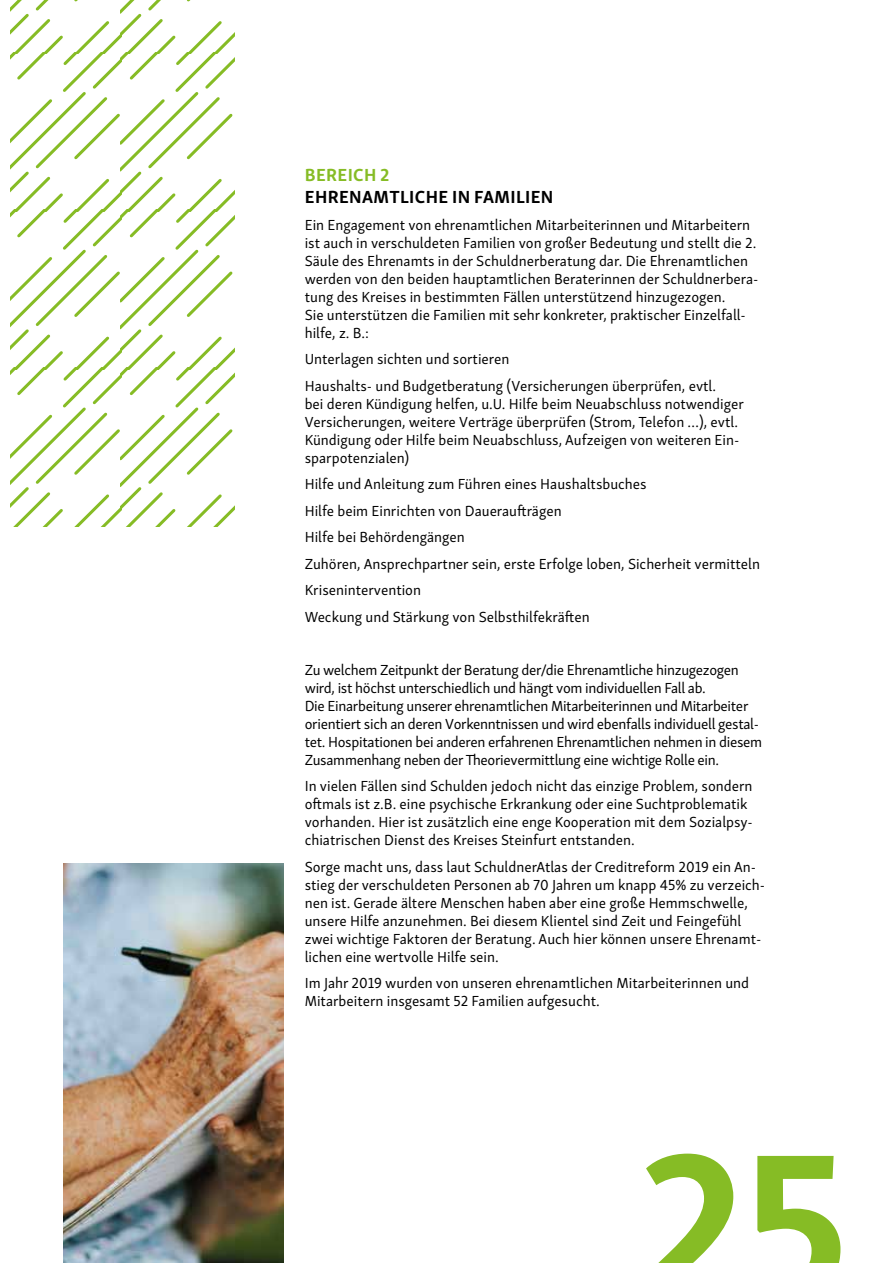
<style>
.page{position:relative;width:893px;height:1263px;background:#fff}
.page>*{position:absolute;margin:0;border:0;box-sizing:border-box;transform-origin:0 0}
.t1{font:700 209.25px "Skolar Sans Latn";color:#86bc25}
.t2{font:700 18px "Skolar Sans Latn";letter-spacing:.02em;color:#000}
.t3{font:700 18px "Skolar Sans Latn";letter-spacing:.02em;color:#86bc25}
.t4{font:15px/18px "Skolar Sans Latn";color:#000}
.t5{font:15px/18px "Skolar Sans Latn";letter-spacing:-.02em;color:#000}
</style>
<div class="page">
<img style="left:64px;top:863px;width:219px;height:400px">
<svg style="left:11px;top:0;width:223px;height:527px"></svg>
<p class="t3" style="left:305px;top:161px;width:86px">BEREICH 2</p>
<p class="t2" style="left:305px;top:182px;width:250px">EHRENAMTLICHE IN FAMILIEN</p>
<p class="t4" style="left:305px;top:214px;width:455px">Ein Engagement von ehrenamtlichen Mitarbeiterinnen und Mitarbeitern ist auch in verschuldeten Familien von großer Bedeutung und stellt die 2.<br>Säule des Ehrenamts in der Schuldnerberatung dar. Die Ehrenamtlichen werden von den beiden hauptamtlichen Beraterinnen der Schuldnerbera&shy;tung des Kreises in bestimmten Fällen unterstützend hinzugezogen.<br>Sie unterstützen die Familien mit sehr konkreter, praktischer Einzelfall&shy;hilfe, z. B.:</p>
<p class="t4" style="left:305px;top:345px;width:413px;line-height:26.5px">Unterlagen sichten und sortieren<br>Haushalts- und Budgetberatung (Versicherungen überprüfen, evtl.</p>
<p class="t4" style="left:305px;top:393px;width:441px">bei deren Kündigung helfen, u.U. Hilfe beim Neuabschluss notwendiger Versicherungen, weitere Verträge überprüfen (Strom, Telefon …), evtl.<br>Kündigung oder Hilfe beim Neuabschluss, Aufzeigen von weiteren Ein&shy;sparpotenzialen)</p>
<p class="t4" style="left:305px;top:470px;width:457px;line-height:26.5px">Hilfe und Anleitung zum Führen eines Haushaltsbuches<br>Hilfe beim Einrichten von Daueraufträgen<br>Hilfe bei Behördengängen<br>Zuhören, Ansprechpartner sein, erste Erfolge loben, Sicherheit vermitteln Krisenintervention<br>Weckung und Stärkung von Selbsthilfekräften</p>
<p class="t5" style="left:305px;top:659px;width:459px">Zu welchem Zeitpunkt der Beratung der/die Ehrenamtliche hinzugezogen wird, ist höchst unterschiedlich und hängt vom individuellen Fall ab.<br>Die Einarbeitung unserer ehrenamtlichen Mitarbeiterinnen und Mitarbeiter orientiert sich an deren Vorkenntnissen und wird ebenfalls individuell gestal&shy;tet. Hospitationen bei anderen erfahrenen Ehrenamtlichen nehmen in diesem Zusammenhang neben der Theorievermittlung eine wichtige Rolle ein.</p>
<p class="t4" style="left:305px;top:776px;width:449px">In vielen Fällen sind Schulden jedoch nicht das einzige Problem, sondern oftmals ist z.B. eine psychische Erkrankung oder eine Suchtproblematik vorhanden. Hier ist zusätzlich eine enge Kooperation mit dem Sozialpsy&shy;chiatrischen Dienst des Kreises Steinfurt entstanden.</p>
<p class="t4" style="left:305px;top:856px;width:462px">Sorge macht uns, dass laut SchuldnerAtlas der Creditreform 2019 ein An&shy;stieg der verschuldeten Personen ab 70 Jahren um knapp 45% zu verzeich&shy;nen ist. Gerade ältere Menschen haben aber eine große Hemmschwelle, unsere Hilfe anzunehmen. Bei diesem Klientel sind Zeit und Feingefühl zwei wichtige Faktoren der Beratung. Auch hier können unsere Ehrenamt&shy;lichen eine wertvolle Hilfe sein.</p>
<p class="t4" style="left:305px;top:973px;width:446px">Im Jahr 2019 wurden von unseren ehrenamtlichen Mitarbeiterinnen und<br>Mitarbeitern insgesamt 52 Familien aufgesucht.</p>
<h1 class="t1" style="left:637px;top:1054px;width:213px">25</h1>
</div>
